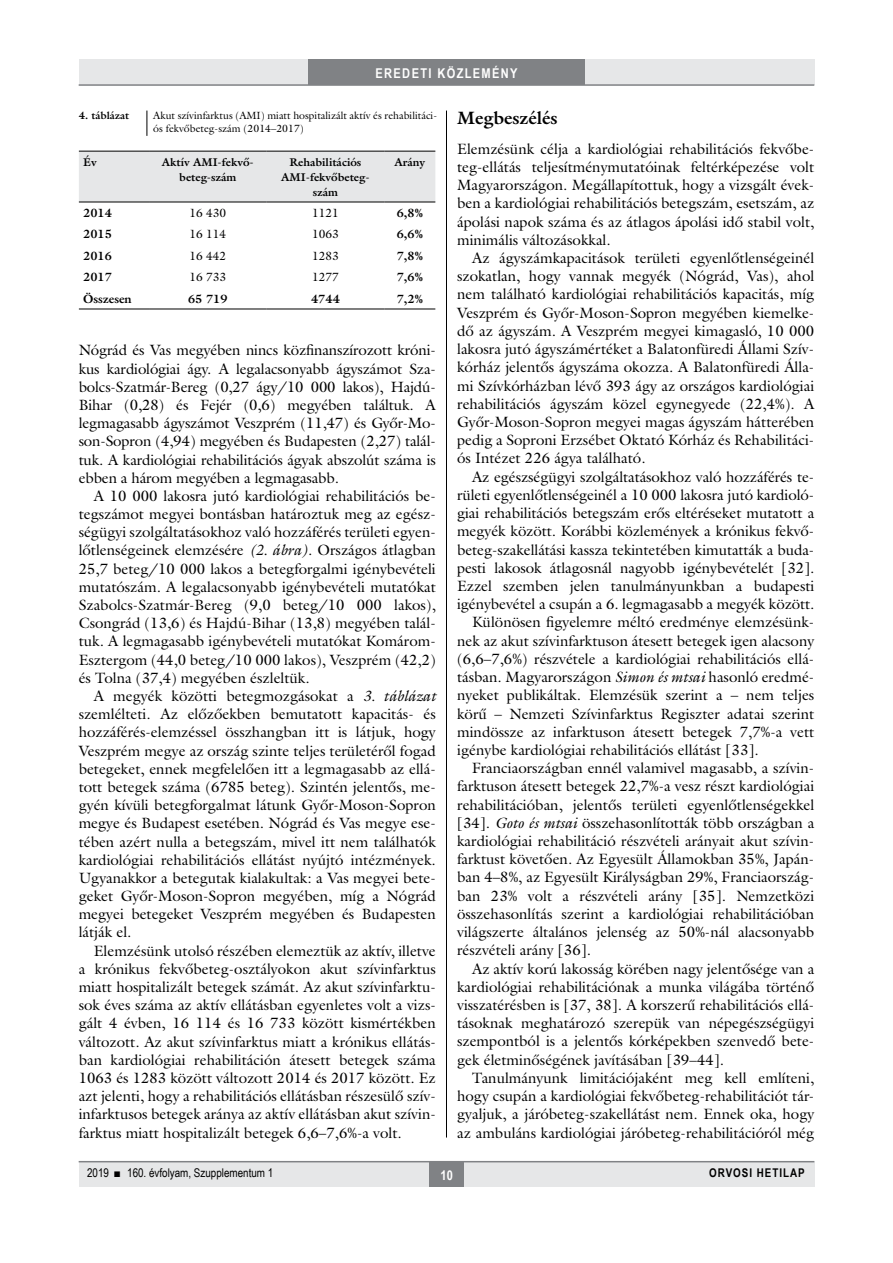
<style>
.page{position:relative;width:893px;height:1263px;background:#fff}
.page>*{position:absolute;margin:0;border:0;box-sizing:border-box;transform-origin:0 0}
.alcimbold{font:700 18px "Galliard Reg";color:#000}
.Body_Text{font:15px/18.1px "Galliard Reg";color:#000;text-align:justify}
.Body_tompa{font:15px/18.1px "Galliard Reg";color:#000;text-align:justify}
.t1{font:700 13.5px "Arial Narrow";letter-spacing:.1em;color:#fff}
.tabla{font:700 12px "Galliard Reg";color:#000}
.tabla-2{font:12px "Galliard Reg";color:#000}
.t2{font:12px "Arial Narrow";color:#000}
.t3{font:700 12px "Arial Narrow";letter-spacing:.08em;color:#000}
.tablafej{font:700 11.25px/15px "Galliard Reg";color:#000;text-align:center}
.kepalairas2{font:10.5px/13.5px "Galliard Reg";color:#000}
.kepalairas1{font:700 10.5px "Galliard Reg";color:#000}
.s1{font-style:italic}
</style>
<div class="page">
<div style="left:79px;top:1161px;width:735px;height:25px;background:#e6e7e8"></div>
<hr style="left:79px;top:1161px;width:735px;height:1px;background:#808285">
<div style="left:430px;top:1161px;width:34px;height:25px;background:#808285"></div>
<div style="left:79px;top:60px;width:735px;height:25px;background:#e6e7e8"></div>
<div style="left:308px;top:60px;width:277px;height:25px;background:#808285"></div>
<hr style="left:79px;top:84px;width:735px;height:2px;background:#808285">
<hr style="left:446px;top:111px;width:1px;height:1026px;background:#000">
<svg style="left:147px;top:111px;width:1px;height:25px"></svg>
<div style="left:79px;top:152px;width:356px;height:50px;background:#e6e7e8"></div>
<hr style="left:79px;top:151px;width:70px;height:1px;background:#000">
<hr style="left:149px;top:151px;width:118px;height:1px;background:#000">
<hr style="left:267px;top:151px;width:117px;height:1px;background:#000">
<hr style="left:384px;top:151px;width:51px;height:1px;background:#000">
<hr style="left:79px;top:202px;width:70px;height:1px;background:#000">
<hr style="left:149px;top:202px;width:118px;height:1px;background:#000">
<hr style="left:267px;top:202px;width:117px;height:1px;background:#000">
<hr style="left:384px;top:202px;width:51px;height:1px;background:#000">
<hr style="left:79px;top:309px;width:70px;height:1px;background:#000">
<hr style="left:149px;top:309px;width:118px;height:1px;background:#000">
<hr style="left:267px;top:309px;width:117px;height:1px;background:#000">
<hr style="left:384px;top:309px;width:51px;height:1px;background:#000">
<p class="t1" style="left:375px;top:63px;width:144px">EREDETI KÖZLEMÉNY</p>
<p class="kepalairas1" style="left:79px;top:109px;width:52px">4. táblázat</p>
<p class="kepalairas2" style="left:153px;top:108px;width:285px">Akut szívinfarktus (AMI) miatt hospitalizált aktív és rehabilitáci&shy;ós fekvőbeteg-szám (2014–2017)</p>
<p class="tablafej" style="left:83px;top:154px;width:15px">Év</p>
<p class="tablafej" style="left:162px;top:154px;width:92px">Aktív AMI-fekvő&shy;beteg-szám</p>
<p class="tablafej" style="left:281px;top:154px;width:90px">Rehabilitációs<br>AMI-fekvőbeteg&shy;szám</p>
<p class="tablafej" style="left:394px;top:154px;width:32px">Arány</p>
<p class="tabla" style="left:83px;top:205px;width:30px">2014</p>
<p class="tabla-2" style="left:189px;top:205px;width:38px">16 430</p>
<p class="tabla-2" style="left:312px;top:205px;width:28px">1121</p>
<p class="tabla" style="left:397px;top:205px;width:28px">6,8%</p>
<p class="tabla" style="left:83px;top:227px;width:30px">2015</p>
<p class="tabla-2" style="left:189px;top:227px;width:38px">16 114</p>
<p class="tabla-2" style="left:312px;top:227px;width:28px">1063</p>
<p class="tabla" style="left:397px;top:227px;width:28px">6,6%</p>
<p class="tabla" style="left:83px;top:248px;width:30px">2016</p>
<p class="tabla-2" style="left:189px;top:248px;width:38px">16 442</p>
<p class="tabla-2" style="left:312px;top:248px;width:28px">1283</p>
<p class="tabla" style="left:397px;top:248px;width:28px">7,8%</p>
<p class="tabla" style="left:83px;top:269px;width:30px">2017</p>
<p class="tabla-2" style="left:189px;top:270px;width:38px">16 733</p>
<p class="tabla-2" style="left:312px;top:270px;width:28px">1277</p>
<p class="tabla" style="left:397px;top:269px;width:28px">7,6%</p>
<p class="tabla" style="left:83px;top:291px;width:50px">Összesen</p>
<p class="tabla" style="left:188px;top:291px;width:41px">65 719</p>
<p class="tabla" style="left:311px;top:291px;width:30px">4744</p>
<p class="tabla" style="left:397px;top:291px;width:28px">7,2%</p>
<p class="Body_Text" style="left:79px;top:341px;width:359px">Nógrád és Vas megyében nincs közfinanszírozott króni&shy;kus kardiológiai ágy. A legalacsonyabb ágyszámot Sza&shy;bolcs-Szatmár-Bereg (0,27 ágy/10 000 lakos), Hajdú-Bihar (0,28) és Fejér (0,6) megyében találtuk. A legmagasabb ágyszámot Veszprém (11,47) és Győr-Mo&shy;son-Sopron (4,94) megyében és Budapesten (2,27) talál&shy;tuk. A kardiológiai rehabilitációs ágyak abszolút száma is ebben a három megyében a legmagasabb.</p>
<p class="Body_Text" style="left:79px;top:486px;width:359px;text-indent:15px">A 10 000 lakosra jutó kardiológiai rehabilitációs be&shy;tegszámot megyei bontásban határoztuk meg az egész&shy;ségügyi szolgáltatásokhoz való hozzáférés területi egyen&shy;lőtlenségeinek elemzésére <span class="s1">(2. ábra)</span>. Országos átlagban 25,7 beteg/10 000 lakos a betegforgalmi igénybevételi mutatószám. A legalacsonyabb igénybevételi mutatókat Szabolcs-Szatmár-Bereg (9,0 beteg/10 000 lakos), Csongrád (13,6) és Hajdú-Bihar (13,8) megyében talál&shy;tuk. A legmagasabb igénybevételi mutatókat Komárom-Esztergom (44,0 beteg/10 000 lakos), Veszprém (42,2) és Tolna (37,4) megyében észleltük.</p>
<p class="Body_Text" style="left:79px;top:687px;width:359px;text-indent:15px">A megyék közötti betegmozgásokat a <span class="s1">3. táblázat </span>szemlélteti. Az előzőekben bemutatott kapacitás- és hozzáférés-elemzéssel összhangban itt is látjuk, hogy Veszprém megye az ország szinte teljes területéről fogad betegeket, ennek megfelelően itt a legmagasabb az ellá&shy;tott betegek száma (6785 beteg). Szintén jelentős, me&shy;gyén kívüli betegforgalmat látunk Győr-Moson-Sopron megye és Budapest esetében. Nógrád és Vas megye ese&shy;tében azért nulla a betegszám, mivel itt nem találhatók kardiológiai rehabilitációs ellátást nyújtó intézmények.<br>Ugyanakkor a betegutak kialakultak: a Vas megyei bete&shy;geket Győr-Moson-Sopron megyében, míg a Nógrád megyei betegeket Veszprém megyében és Budapesten látják el.</p>
<p class="Body_Text" style="left:79px;top:941px;width:359px;text-indent:15px">Elemzésünk utolsó részében elemeztük az aktív, illetve a krónikus fekvőbeteg-osztályokon akut szívinfarktus miatt hospitalizált betegek számát. Az akut szívinfarktu&shy;sok éves száma az aktív ellátásban egyenletes volt a vizs&shy;gált 4 évben, 16 114 és 16 733 között kismértékben változott. Az akut szívinfarktus miatt a krónikus ellátás&shy;ban kardiológiai rehabilitáción átesett betegek száma 1063 és 1283 között változott 2014 és 2017 között. Ez azt jelenti, hogy a rehabilitációs ellátásban részesülő szív&shy;infarktusos betegek aránya az aktív ellátásban akut szívin&shy;farktus miatt hospitalizált betegek 6,6–7,6%-a volt.</p>
<p class="alcimbold" style="left:457px;top:106px;width:102px">Megbeszélés</p>
<p class="Body_tompa" style="left:457px;top:139px;width:359px">Elemzésünk célja a kardiológiai rehabilitációs fekvőbe&shy;teg-ellátás teljesítménymutatóinak feltérképezése volt Magyarországon. Megállapítottuk, hogy a vizsgált évek&shy;ben a kardiológiai rehabilitációs betegszám, esetszám, az ápolási napok száma és az átlagos ápolási idő stabil volt, minimális változásokkal.</p>
<p class="Body_Text" style="left:457px;top:249px;width:359px;text-indent:15px">Az ágyszámkapacitások területi egyenlőtlenségeinél szokatlan, hogy vannak megyék (Nógrád, Vas), ahol nem található kardiológiai rehabilitációs kapacitás, míg Veszprém és Győr-Moson-Sopron megyében kiemelke&shy;dő az ágyszám. A Veszprém megyei kimagasló, 10 000 lakosra jutó ágyszámértéket a Balatonfüredi Állami Szív&shy;kórház jelentős ágyszáma okozza. A Balatonfüredi Álla&shy;mi Szívkórházban lévő 393 ágy az országos kardiológiai rehabilitációs ágyszám közel egynegyede (22,4%). A Győr-Moson-Sopron megyei magas ágyszám hátterében pedig a Soproni Erzsébet Oktató Kórház és Rehabilitáci&shy;ós Intézet 226 ágya található.</p>
<p class="Body_Text" style="left:457px;top:467px;width:359px;text-indent:15px">Az egészségügyi szolgáltatásokhoz való hozzáférés te&shy;rületi egyenlőtlenségeinél a 10 000 lakosra jutó kardioló&shy;giai rehabilitációs betegszám erős eltéréseket mutatott a megyék között. Korábbi közlemények a krónikus fekvő&shy;beteg-szakellátási kassza tekintetében kimutatták a buda&shy;pesti lakosok átlagosnál nagyobb igénybevételét [32].<br>Ezzel szemben jelen tanulmányunkban a budapesti igénybevétel a csupán a 6. legmagasabb a megyék között.</p>
<p class="Body_Text" style="left:457px;top:613px;width:359px;text-indent:15px">Különösen figyelemre méltó eredménye elemzésünk&shy;nek az akut szívinfarktuson átesett betegek igen alacsony (6,6–7,6%) részvétele a kardiológiai rehabilitációs ellá&shy;tásban. Magyarországon <span class="s1">Simon és mtsai</span> hasonló eredmé&shy;nyeket publikáltak. Elemzésük szerint a – nem teljes körű – Nemzeti Szívinfarktus Regiszter adatai szerint mindössze az infarktuson átesett betegek 7,7%-a vett igénybe kardiológiai rehabilitációs ellátást [33].</p>
<p class="Body_Text" style="left:457px;top:759px;width:359px;text-indent:15px">Franciaországban ennél valamivel magasabb, a szívin&shy;farktuson átesett betegek 22,7%-a vesz részt kardiológiai rehabilitációban, jelentős területi egyenlőtlenségekkel [34]. <span class="s1">Goto és mtsai</span> összehasonlították több országban a kardiológiai rehabilitáció részvételi arányait akut szívin&shy;farktust követően. Az Egyesült Államokban 35%, Japán&shy;ban 4–8%, az Egyesült Királyságban 29%, Franciaország&shy;ban 23% volt a részvételi arány [35]. Nemzetközi összehasonlítás szerint a kardiológiai rehabilitációban világszerte általános jelenség az 50%-nál alacsonyabb részvételi arány [36].</p>
<p class="Body_Text" style="left:457px;top:959px;width:359px;text-indent:15px">Az aktív korú lakosság körében nagy jelentősége van a kardiológiai rehabilitációnak a munka világába történő visszatérésben is [37, 38]. A korszerű rehabilitációs ellá&shy;tásoknak meghatározó szerepük van népegészségügyi szempontból is a jelentős kórképekben szenvedő bete&shy;gek életminőségének javításában [39–44].</p>
<p class="Body_Text" style="left:457px;top:1068px;width:359px;text-indent:15px">Tanulmányunk limitációjaként meg kell említeni, hogy csupán a kardiológiai fekvőbeteg-rehabilitációt tár&shy;gyaljuk, a járóbeteg-szakellátást nem. Ennek oka, hogy az ambuláns kardiológiai járóbeteg-rehabilitációról még</p>
<p class="t2" style="left:87px;top:1164px;width:188px">2019 ■ 160. évfolyam, Szupplementum 1</p>
<p class="t1" style="left:441px;top:1165px;width:14px">10</p>
<p class="t3" style="left:709px;top:1164px;width:97px">ORVOSI HETILAP</p>
</div>
